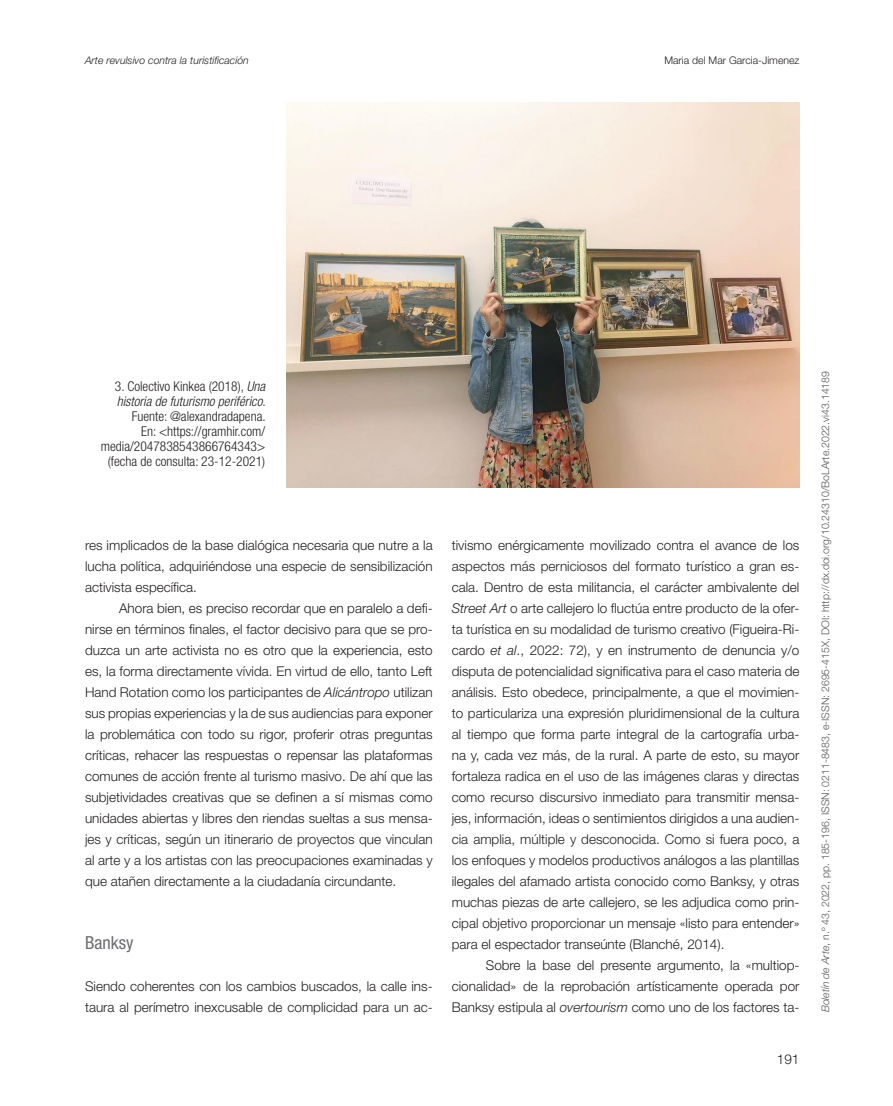
<style>
.page{position:relative;width:893px;height:1106px;background:#fff}
.page>*{position:absolute;margin:0;border:0;box-sizing:border-box;transform-origin:0 0}
.t1{font:condensed 18px "Helvetica Neue LT Std";color:#6c6d70}
.t2{font:300 13.5px/21px "Helvetica Neue LT Std";color:#231f20;text-align:justify}
.t3{font:300 condensed 13.5px/15px "Helvetica Neue LT Std";color:#231f20;text-align:right}
.t4{font:300 10.5px "Helvetica Neue LT Std";color:#57585a}
.t5{font:italic 300 10.5px "Helvetica Neue LT Std";color:#231f20}
.t6{font:300 10.5px "Helvetica Neue LT Std";color:#231f20}
.s1{font-style:italic}
</style>
<div class="page">
<img style="left:286px;top:102px;width:513px;height:385px">
<p class="t5" style="left:85px;top:54px;width:165px">Arte revulsivo contra la turistificación</p>
<p class="t6" style="left:664px;top:54px;width:136px">Maria del Mar Garcia-Jimenez</p>
<p class="t3" style="left:101px;top:378px;width:166px">3. Colectivo Kinkea (2018), <span class="s1">Una historia de futurismo periférico</span>.<br>Fuente: @alexandradapena.<br>En: &lt;https://gramhir.com/ media/2047838543866764343&gt; (fecha de consulta: 23-12-2021)</p>
<p class="t2" style="left:85px;top:534px;width:349px">res implicados de la base dialógica necesaria que nutre a la lucha política, adquiriéndose una especie de sensibilización activista específica.</p>
<p class="t2" style="left:85px;top:597px;width:349px;text-indent:34px">Ahora bien, es preciso recordar que en paralelo a defi&shy;nirse en términos finales, el factor decisivo para que se pro&shy;duzca un arte activista no es otro que la experiencia, esto es, la forma directamente vívida. En virtud de ello, tanto Left Hand Rotation como los participantes de <span class="s1">Alicántropo</span> utilizan sus propias experiencias y la de sus audiencias para exponer la problemática con todo su rigor, proferir otras preguntas críticas, rehacer las respuestas o repensar las plataformas comunes de acción frente al turismo masivo. De ahí que las subjetividades creativas que se definen a sí mismas como unidades abiertas y libres den riendas sueltas a sus mensa&shy;jes y críticas, según un itinerario de proyectos que vinculan al arte y a los artistas con las preocupaciones examinadas y que atañen directamente a la ciudadanía circundante.</p>
<h1 class="t1" style="left:85px;top:932px;width:50px">Banksy</h1>
<p class="t2" style="left:85px;top:975px;width:349px">Siendo coherentes con los cambios buscados, la calle ins&shy;taura al perímetro inexcusable de complicidad para un ac-</p>
<p class="t2" style="left:452px;top:534px;width:349px">tivismo enérgicamente movilizado contra el avance de los aspectos más perniciosos del formato turístico a gran es&shy;cala. Dentro de esta militancia, el carácter ambivalente del <span class="s1">Street Art</span> o arte callejero lo fluctúa entre producto de la ofer&shy;ta turística en su modalidad de turismo creativo (Figueira-Ri&shy;cardo <span class="s1">et al</span>., 2022: 72), y en instrumento de denuncia y/o disputa de potencialidad significativa para el caso materia de análisis. Esto obedece, principalmente, a que el movimien&shy;to particulariza una expresión pluridimensional de la cultura al tiempo que forma parte integral de la cartografía urba&shy;na y, cada vez más, de la rural. A parte de esto, su mayor fortaleza radica en el uso de las imágenes claras y directas como recurso discursivo inmediato para transmitir mensa&shy;jes, información, ideas o sentimientos dirigidos a una audien&shy;cia amplia, múltiple y desconocida. Como si fuera poco, a los enfoques y modelos productivos análogos a las plantillas ilegales del afamado artista conocido como Banksy, y otras muchas piezas de arte callejero, se les adjudica como prin&shy;cipal objetivo proporcionar un mensaje «listo para entender» para el espectador transeúnte (Blanché, 2014).</p>
<p class="t2" style="left:452px;top:954px;width:349px;text-indent:34px">Sobre la base del presente argumento, la «multiop&shy;cionalidad» de la reprobación artísticamente operada por Banksy estipula al <span class="s1">overtourism</span> como uno de los factores ta-</p>
<p class="t2" style="left:777px;top:1048px;width:24px">191</p>
<p class="t4" style="left:819px;top:1012px;width:643px;rotate:-90deg"><span class="s1">Boletín de Arte</span>, n.º 43, 2022, pp. 185-196, ISSN: 0211-8483, e-ISSN: 2695-415X, DOI: http://dx.doi.org/10.24310/BoLArte.2022.vi43.14189</p>
</div>
